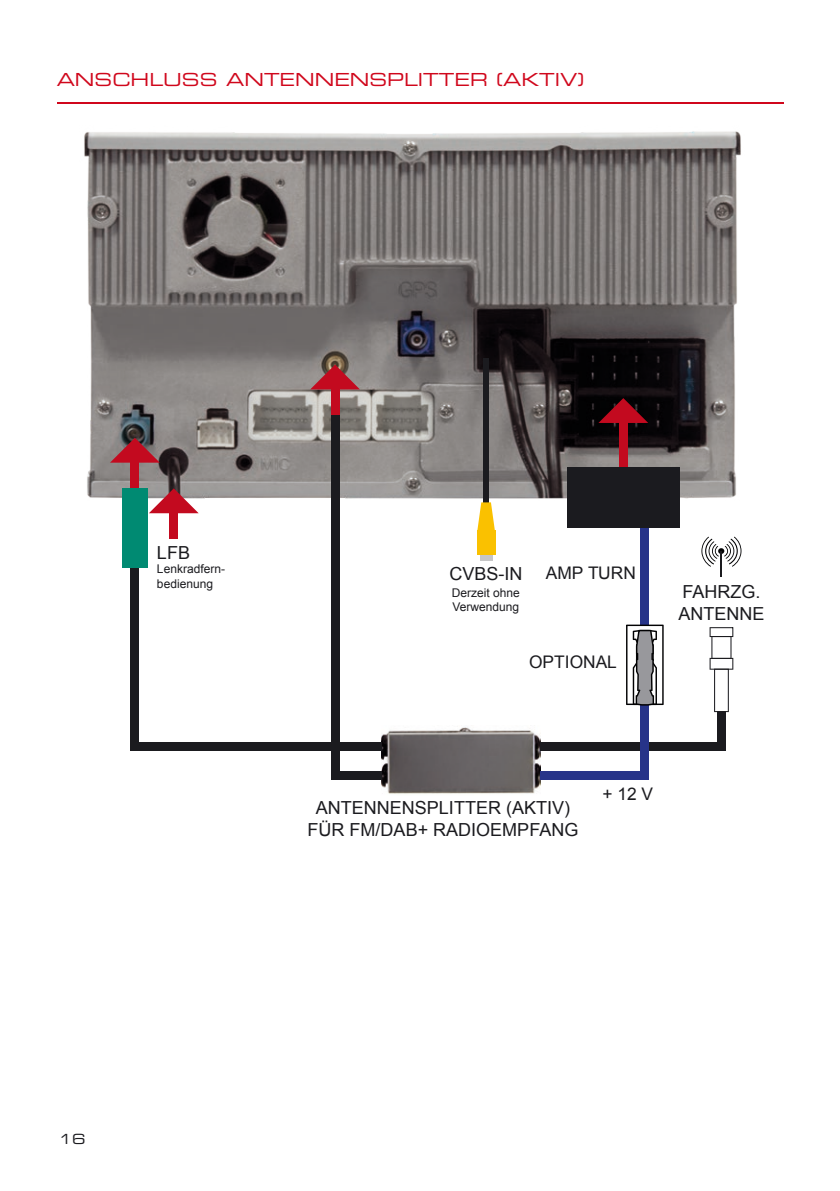
<style>
.page{position:relative;width:840px;height:1191px;background:#fff}
.page>*{position:absolute;margin:0;border:0;box-sizing:border-box;transform-origin:0 0}
.t1{font:18px/21.6px "Arial";color:#1b1b1f;text-align:center}
.t2{font:18px "Eurostile Extended Two";color:#d0071c}
.t3{font:17.4px "Arial";color:#1b1b1f}
.t4{font:14px "Eurostile Extended Two";color:#1b1b1f}
.t5{font:12px/14.4px "Arial";color:#1b1b1f}
</style>
<div class="page">
<svg style="left:57px;top:102px;width:725px;height:2px"></svg>
<img style="left:84px;top:131px;width:657px;height:371px">
<img style="left:381px;top:727px;width:159px;height:67px">
<div style="left:331px;top:414px;width:8px;height:366px;background:#1b1b1f"></div>
<div style="left:130px;top:568px;width:9px;height:183px;background:#1b1b1f"></div>
<div style="left:335px;top:771px;width:46px;height:9px;background:#1b1b1f"></div>
<div style="left:619px;top:419px;width:8px;height:48px;background:#c30a1f"></div>
<svg style="left:598px;top:398px;width:50px;height:25px"></svg>
<div style="left:131px;top:459px;width:8px;height:29px;background:#c30a1f"></div>
<div style="left:169px;top:510px;width:9px;height:29px;background:#c30a1f"></div>
<div style="left:331px;top:386px;width:8px;height:29px;background:#c30a1f"></div>
<svg style="left:110px;top:438px;width:50px;height:24px"></svg>
<svg style="left:149px;top:488px;width:49px;height:25px"></svg>
<svg style="left:310px;top:364px;width:50px;height:25px"></svg>
<div style="left:122px;top:488px;width:25px;height:80px;background:#008a72"></div>
<div style="left:135px;top:742px;width:246px;height:9px;background:#1b1b1f"></div>
<div style="left:540px;top:742px;width:185px;height:9px;background:#1b1b1f"></div>
<div style="left:717px;top:711px;width:8px;height:40px;background:#1b1b1f"></div>
<div style="left:540px;top:771px;width:108px;height:9px;background:#273489"></div>
<div style="left:640px;top:694px;width:8px;height:83px;background:#273489"></div>
<div style="left:640px;top:527px;width:8px;height:98px;background:#273489"></div>
<svg style="left:709px;top:627px;width:24px;height:85px"></svg>
<svg style="left:701px;top:536px;width:40px;height:40px"></svg>
<svg style="left:626px;top:624px;width:37px;height:81px"></svg>
<div style="left:567px;top:467px;width:112px;height:61px;background:#1b1b1f"></div>
<div style="left:483px;top:358px;width:5px;height:166px;background:#1b1b1f"></div>
<div style="left:477px;top:531px;width:18px;height:24px;background:#fac100"></div>
<svg style="left:477px;top:502px;width:18px;height:29px"></svg>
<div style="left:479px;top:555px;width:13px;height:5px;background:#c6c6c7"></div>
<p class="t2" style="left:57px;top:67px;width:528px">ANSCHLUSS ANTENNENSPLITTER (AKTIV)</p>
<p class="t1" style="left:157px;top:542px;width:35px">LFB</p>
<p class="t5" style="left:157px;top:562px;width:70px">Lenkradfern&shy;bedienung</p>
<p class="t3" style="left:545px;top:562px;width:91px">AMP TURN</p>
<p class="t1" style="left:449px;top:563px;width:75px">CVBS-IN</p>
<p class="t5" style="left:451px;top:585px;width:70px">Derzeit ohne<br>Verwendung</p>
<p class="t1" style="left:678px;top:581px;width:88px;text-align:left">FAHRZG.<br>ANTENNE</p>
<p class="t3" style="left:529px;top:650px;width:89px">OPTIONAL</p>
<p class="t1" style="left:307px;top:797px;width:272px">ANTENNENSPLITTER (AKTIV)<br>FÜR FM/DAB+ RADIOEMPFANG</p>
<p class="t3" style="left:602px;top:782px;width:52px">+ 12 V</p>
<p class="t4" style="left:59px;top:1129px;width:28px">16</p>
</div>
